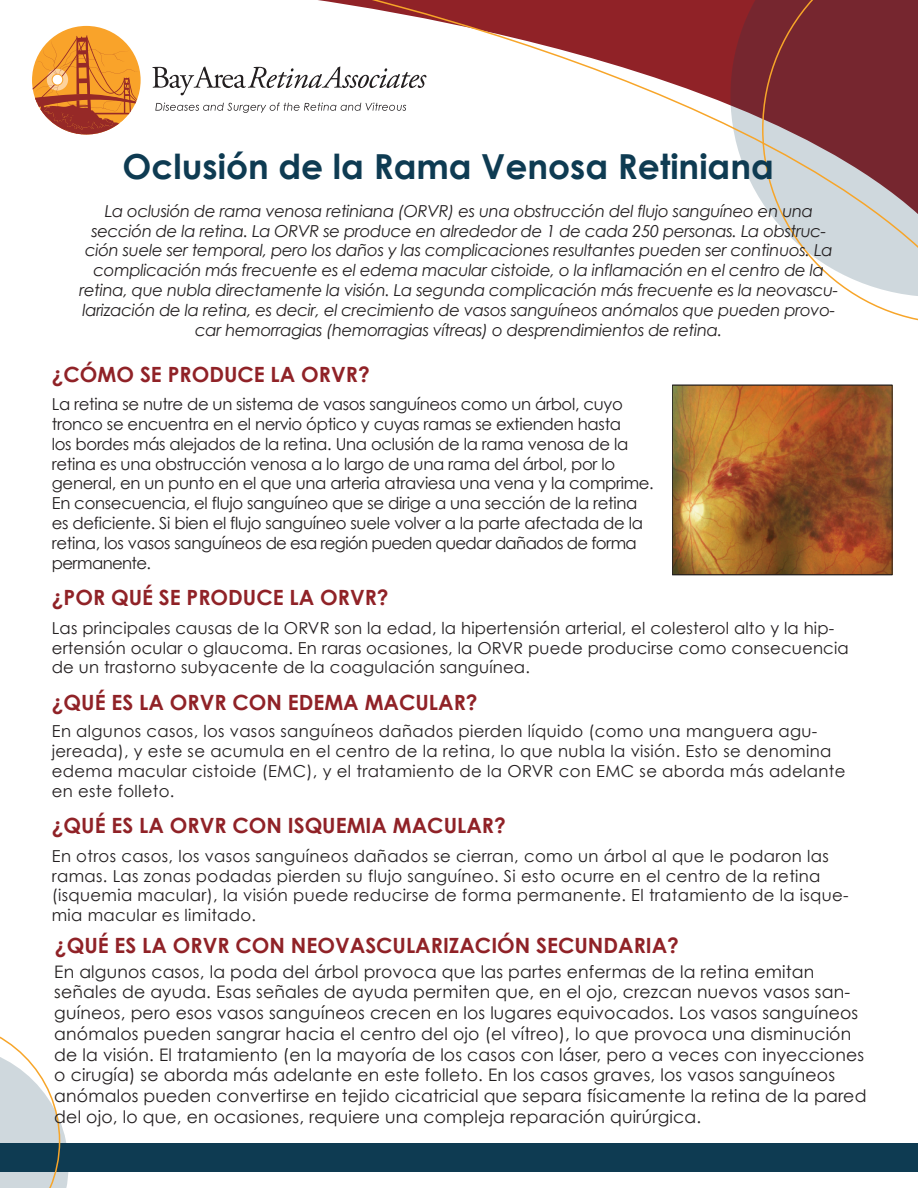
<style>
.page{position:relative;width:918px;height:1188px;background:#fff}
.page>*{position:absolute;margin:0;border:0;box-sizing:border-box;transform-origin:0 0}
.t1{font:700 34.5px "Century Gothic";color:#0e3b52}
.t2{font:700 21px "Century Gothic";color:#902227}
.t3{font:17.25px/20.7px "Century Gothic";letter-spacing:.01em;color:#231f20}
.t4{font:16.5px/19.8px "Century Gothic";letter-spacing:.01em;color:#231f20}
.t5{font:italic 16.5px/19.8px "Century Gothic";letter-spacing:-.02em;color:#231f20;text-align:center}
.t6{font:16.5px/19.8px "Century Gothic";letter-spacing:-.02em;color:#231f20}
</style>
<div class="page">
<div style="left:0;top:1143px;width:918px;height:29px;background:#0e3b52"></div>
<svg style="left:0;top:1036px;width:69px;height:152px"></svg>
<svg style="left:278px;top:0;width:615px;height:576px"></svg>
<svg style="left:762px;top:0;width:156px;height:324px"></svg>
<div style="left:32px;top:26px;width:109px;height:109px;background:#f9a32a;border-radius:50%"></div>
<svg style="left:152px;top:66px;width:275px;height:29px"></svg>
<svg style="left:155px;top:103px;width:251px;height:10px"></svg>
<svg style="left:33px;top:35px;width:106px;height:100px"></svg>
<img style="left:674px;top:387px;width:216px;height:186px">
<div style="left:672px;top:385px;width:220px;height:190px;border:1px solid #231f20"></div>
<p class="t1" style="left:123px;top:145px;width:653px">Oclusión de la Rama Venosa Retiniana</p>
<p class="t5" style="left:105px;top:201px;width:710px">La oclusión de rama venosa retiniana (ORVR) es una obstrucción del flujo sanguíneo en una</p>
<p class="t5" style="left:85px;top:220px;width:749px">sección de la retina. La ORVR se produce en alrededor de 1 de cada 250 personas. La obstruc&shy;ción suele ser temporal, pero los daños y las complicaciones resultantes pueden ser continuos. La complicación más frecuente es el edema macular cistoide, o la inflamación en el centro de la</p>
<p class="t5" style="left:79px;top:280px;width:760px">retina, que nubla directamente la visión. La segunda complicación más frecuente es la neovascu&shy;larización de la retina, es decir, el crecimiento de vasos sanguíneos anómalos que pueden provo&shy;car hemorragias (hemorragias vítreas) o desprendimientos de retina.</p>
<p class="t2" style="left:52px;top:361px;width:319px">¿CÓMO SE PRODUCE LA ORVR?</p>
<p class="t6" style="left:52px;top:394px;width:604px">La retina se nutre de un sistema de vasos sanguíneos como un árbol, cuyo tronco se encuentra en el nervio óptico y cuyas ramas se extienden hasta<br>los bordes más alejados de la retina. Una oclusión de la rama venosa de la retina es una obstrucción venosa a lo largo de una rama del árbol, por lo general, en un punto en el que una arteria atraviesa una vena y la comprime.<br>En consecuencia, el flujo sanguíneo que se dirige a una sección de la retina es deficiente. Si bien el flujo sanguíneo suele volver a la parte afectada de la retina, los vasos sanguíneos de esa región pueden quedar dañados de forma permanente.</p>
<p class="t2" style="left:52px;top:584px;width:338px">¿POR QUÉ SE PRODUCE LA ORVR?</p>
<p class="t4" style="left:52px;top:618px;width:798px">Las principales causas de la ORVR son la edad, la hipertensión arterial, el colesterol alto y la hip&shy;ertensión ocular o glaucoma. En raras ocasiones, la ORVR puede producirse como consecuencia de un trastorno subyacente de la coagulación sanguínea.</p>
<p class="t2" style="left:52px;top:689px;width:427px">¿QUÉ ES LA ORVR CON EDEMA MACULAR?</p>
<p class="t4" style="left:52px;top:721px;width:795px">En algunos casos, los vasos sanguíneos dañados pierden líquido (como una manguera agu&shy;jereada), y este se acumula en el centro de la retina, lo que nubla la visión. Esto se denomina edema macular cistoide (EMC), y el tratamiento de la ORVR con EMC se aborda más adelante en este folleto.</p>
<p class="t2" style="left:52px;top:812px;width:456px">¿QUÉ ES LA ORVR CON ISQUEMIA MACULAR?</p>
<p class="t4" style="left:52px;top:846px;width:798px">En otros casos, los vasos sanguíneos dañados se cierran, como un árbol al que le podaron las ramas. Las zonas podadas pierden su flujo sanguíneo. Si esto ocurre en el centro de la retina (isquemia macular), la visión puede reducirse de forma permanente. El tratamiento de la isque&shy;mia macular es limitado.</p>
<p class="t2" style="left:55px;top:932px;width:626px">¿QUÉ ES LA ORVR CON NEOVASCULARIZACIÓN SECUNDARIA?</p>
<p class="t3" style="left:54px;top:961px;width:814px">En algunos casos, la poda del árbol provoca que las partes enfermas de la retina emitan señales de ayuda. Esas señales de ayuda permiten que, en el ojo, crezcan nuevos vasos san&shy;guíneos, pero esos vasos sanguíneos crecen en los lugares equivocados. Los vasos sanguíneos anómalos pueden sangrar hacia el centro del ojo (el vítreo), lo que provoca una disminución de la visión. El tratamiento (en la mayoría de los casos con láser, pero a veces con inyecciones o cirugía) se aborda más adelante en este folleto. En los casos graves, los vasos sanguíneos anómalos pueden convertirse en tejido cicatricial que separa físicamente la retina de la pared del ojo, lo que, en ocasiones, requiere una compleja reparación quirúrgica.</p>
</div>
